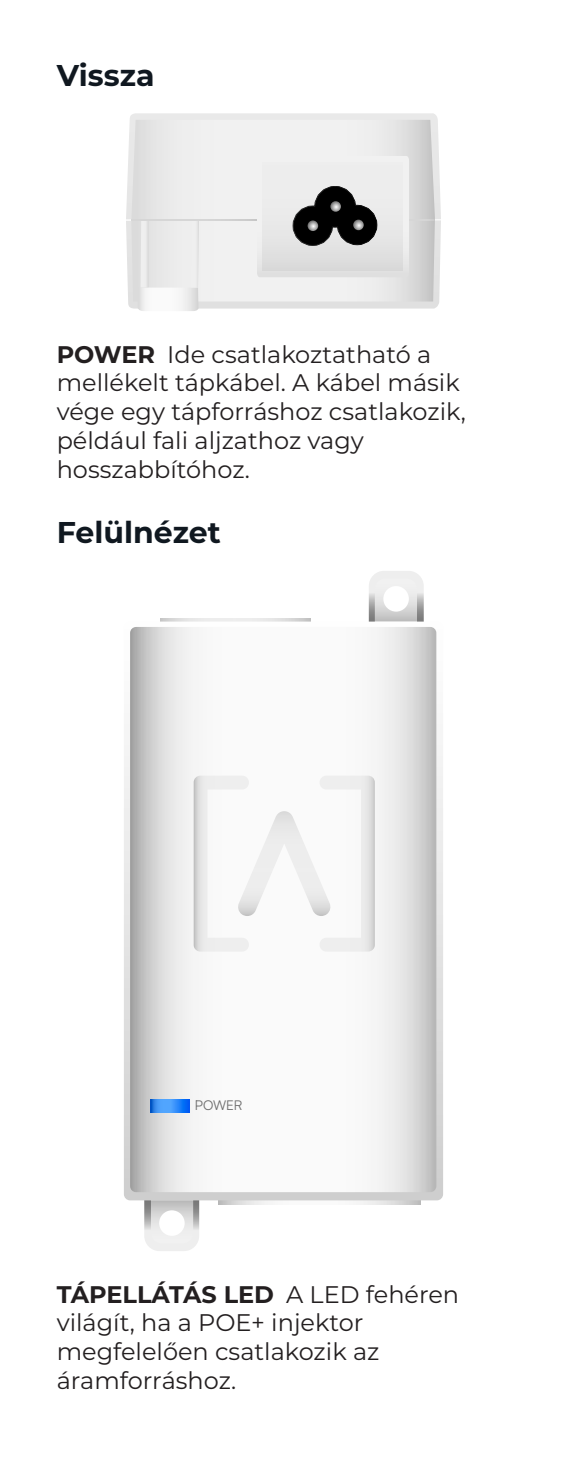
<style>
.page{position:relative;width:567px;height:1475px;background:#fff}
.page>*{position:absolute;margin:0;border:0;box-sizing:border-box;transform-origin:0 0}
.Heading_2{font:700 30px "Montserrat";color:#101820}
.Callout_Description{font:24px/28.8px "Montserrat";color:#231f20}
.t1{font:700 13.6px "Satoshi Variable";color:#6d6d6d}
.s1{font-weight:700}
</style>
<div class="page">
<svg style="left:126px;top:113px;width:315px;height:195px"></svg>
<svg style="left:131px;top:120px;width:304px;height:181px"></svg>
<svg style="left:138px;top:287px;width:60px;height:24px"></svg>
<div style="left:141px;top:220px;width:7px;height:67px;background:#eee"></div>
<div style="left:191px;top:220px;width:8px;height:67px;background:#eee"></div>
<hr style="left:131px;top:219px;width:126px;height:1px;background:#d6d6d6">
<svg style="left:257px;top:156px;width:178px;height:121px"></svg>
<svg style="left:218px;top:1200px;width:202px;height:4px"></svg>
<svg style="left:160px;top:618px;width:151px;height:3px"></svg>
<svg style="left:369px;top:571px;width:55px;height:50px"></svg>
<svg style="left:144px;top:1200px;width:55px;height:50px"></svg>
<svg style="left:124px;top:621px;width:319px;height:579px"></svg>
<svg style="left:130px;top:627px;width:306px;height:564px"></svg>
<svg style="left:194px;top:775px;width:181px;height:176px"></svg>
<svg style="left:151px;top:1099px;width:39px;height:12px"></svg>
<p class="Heading_2" style="left:57px;top:53px;width:99px">Vissza</p>
<p class="Callout_Description" style="left:57px;top:339px;width:411px"><span class="s1">POWER</span> Ide csatlakoztatható a mellékelt tápkábel. A kábel másik vége egy tápforráshoz csatlakozik, például fali aljzathoz vagy hosszabbítóhoz.</p>
<p class="Heading_2" style="left:57px;top:511px;width:166px">Felülnézet</p>
<p class="t1" style="left:195px;top:1094px;width:49px">POWER</p>
<p class="Callout_Description" style="left:57px;top:1278px;width:404px"><span class="s1">TÁPELLÁTÁS LED</span> A LED fehéren világít, ha a POE+ injektor megfelelően csatlakozik az áramforráshoz.</p>
</div>
